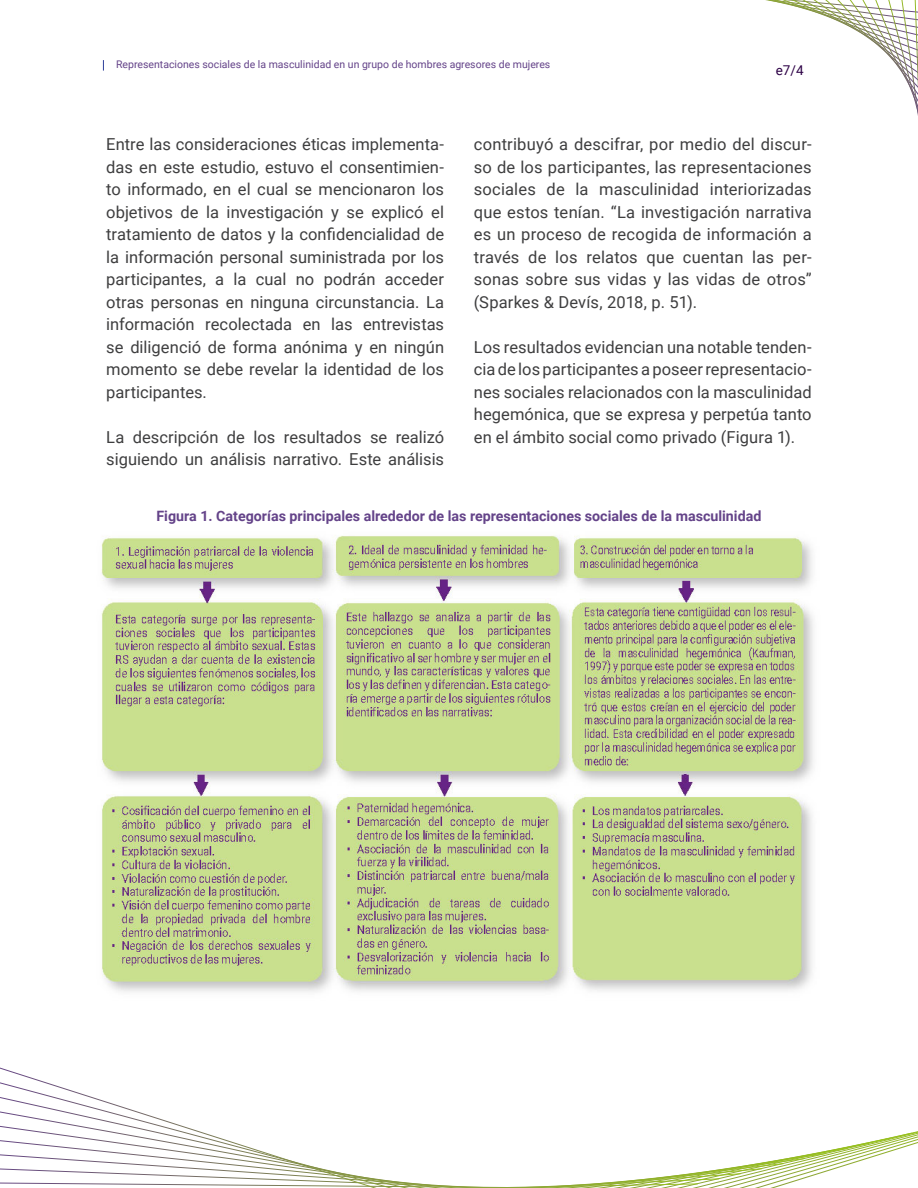
<style>
.page{position:relative;width:918px;height:1188px;background:#fff}
.page>*{position:absolute;margin:0;border:0;box-sizing:border-box;transform-origin:0 0}
.Cuerpo_Articulo{font:16.5px/22.5px "Roboto";color:#3e3e3f;text-align:justify}
.TABLA_cabezote{font:700 14.25px "Roboto";color:#644389}
.t1{font:13.5px "Roboto";color:#2d0046}
.t2{font:10.5px "Roboto";color:#644389}
</style>
<div class="page">
<svg style="left:765px;top:0;width:153px;height:116px"></svg>
<svg style="left:891px;top:1132px;width:22px;height:20px"></svg>
<svg style="left:870px;top:1137px;width:21px;height:21px"></svg>
<svg style="left:570px;top:1141px;width:300px;height:47px"></svg>
<svg style="left:0;top:1067px;width:506px;height:121px"></svg>
<img style="left:101px;top:535px;width:712px;height:457px">
<p class="t2" style="left:116px;top:57px;width:436px">Representaciones sociales de la masculinidad en un grupo de hombres agresores de mujeres</p>
<p class="t1" style="left:776px;top:61px;width:29px">e7/4</p>
<p class="Cuerpo_Articulo" style="left:106px;top:132px;width:339px">Entre las consideraciones éticas implementa&shy;das en este estudio, estuvo el consentimien&shy;to informado, en el cual se mencionaron los objetivos de la investigación y se explicó el tratamiento de datos y la confidencialidad de la información personal suministrada por los participantes, a la cual no podrán acceder otras personas en ninguna circunstancia. La información recolectada en las entrevistas se diligenció de forma anónima y en ningún momento se debe revelar la identidad de los participantes.</p>
<p class="Cuerpo_Articulo" style="left:106px;top:425px;width:339px">La descripción de los resultados se realizó siguiendo un análisis narrativo. Este análisis</p>
<p class="Cuerpo_Articulo" style="left:474px;top:132px;width:339px">contribuyó a descifrar, por medio del discur&shy;so de los participantes, las representaciones sociales de la masculinidad interiorizadas que estos tenían. “La investigación narrativa es un proceso de recogida de información a través de los relatos que cuentan las per&shy;sonas sobre sus vidas y las vidas de otros” (Sparkes &amp; Devís, 2018, p. 51).</p>
<p class="Cuerpo_Articulo" style="left:474px;top:335px;width:339px">Los resultados evidencian una notable tenden&shy;cia de los participantes a poseer representacio&shy;nes sociales relacionados con la masculinidad hegemónica, que se expresa y perpetúa tanto en el ámbito social como privado (Figura 1).</p>
<p class="TABLA_cabezote" style="left:157px;top:506px;width:606px">Figura 1. Categorías principales alrededor de las representaciones sociales de la masculinidad</p>
</div>
